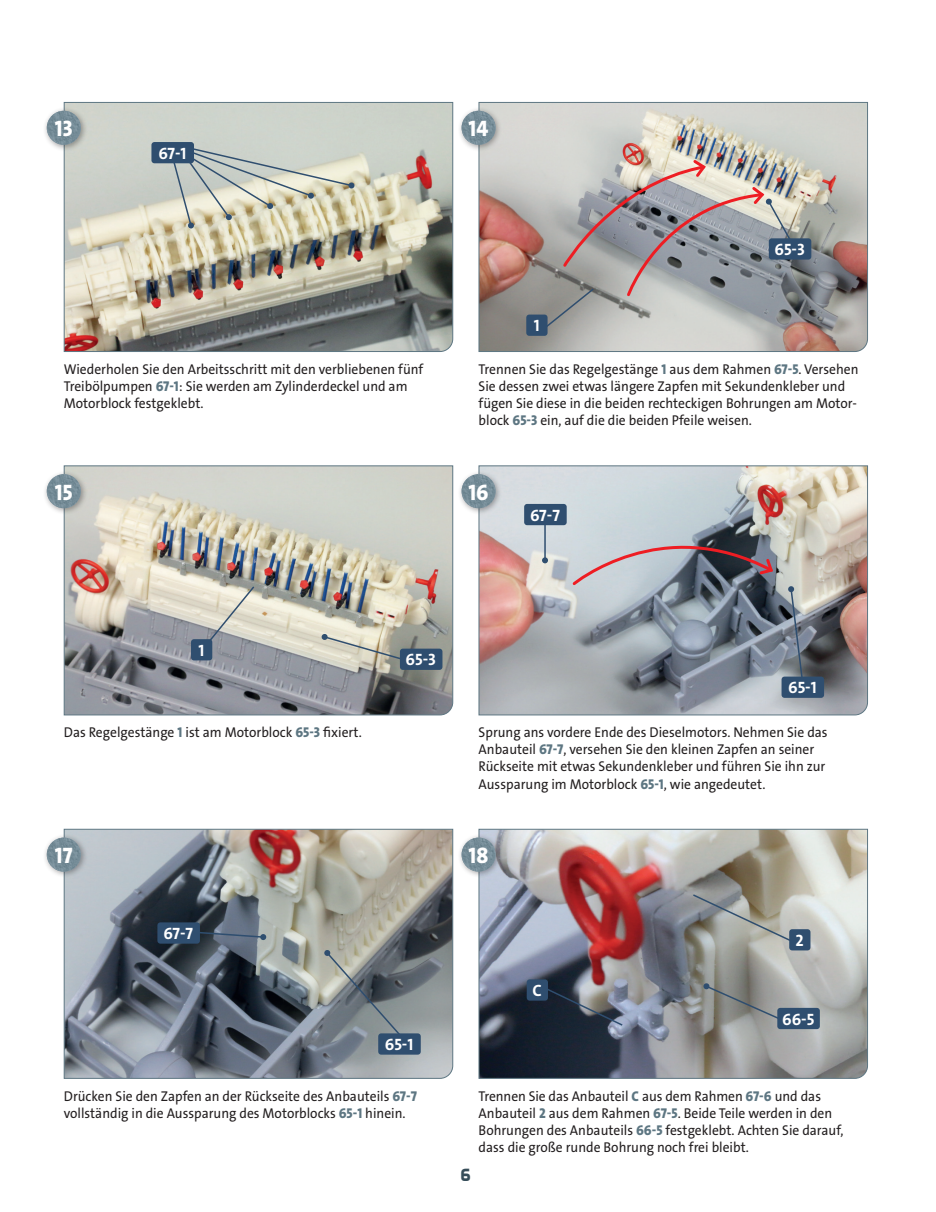
<style>
.page{position:relative;width:936px;height:1212px;background:#fff}
.page>*{position:absolute;margin:0;border:0;box-sizing:border-box;transform-origin:0 0}
.t1{font:800 22.5px "The Sans Os F";color:#fff;scale:.95 1}
.t2{font:700 18px "Aero Matics";color:#364d59}
.t3{font:700 16.5px "The Sans Os F";letter-spacing:-.005em;color:#fff}
.t4{font:14.25px/17.1px "The Sans Os F";color:#231f20;scale:.95 1}
.s1{font-weight:800;color:#5d7682}
</style>
<div class="page">
<img style="left:63px;top:102px;width:390px;height:250px">
<img style="left:478px;top:102px;width:390px;height:250px">
<img style="left:478px;top:465px;width:390px;height:251px">
<svg style="left:63px;top:465px;width:390px;height:251px;background:#b5b3ad"></svg>
<img style="left:478px;top:828px;width:390px;height:251px">
<svg style="left:63px;top:828px;width:390px;height:251px;background:#83878b"></svg>
<div style="left:43px;top:106px;width:45px;height:46px;background:#231f20;opacity:.4"></div>
<img style="left:47px;top:111px;width:34px;height:34px;border-radius:17px">
<div style="left:457px;top:106px;width:45px;height:46px;background:#231f20;opacity:.4"></div>
<img style="left:461px;top:111px;width:34px;height:34px;border-radius:17px">
<div style="left:43px;top:470px;width:45px;height:45px;background:#231f20;opacity:.4"></div>
<img style="left:47px;top:474px;width:34px;height:34px;border-radius:17px">
<div style="left:457px;top:470px;width:45px;height:45px;background:#231f20;opacity:.4"></div>
<img style="left:461px;top:474px;width:34px;height:34px;border-radius:17px">
<div style="left:43px;top:833px;width:45px;height:46px;background:#231f20;opacity:.4"></div>
<img style="left:47px;top:837px;width:34px;height:34px;border-radius:17px">
<div style="left:457px;top:833px;width:45px;height:46px;background:#231f20;opacity:.4"></div>
<img style="left:461px;top:837px;width:34px;height:34px;border-radius:17px">
<svg style="left:789px;top:587px;width:16px;height:89px"></svg>
<svg style="left:787px;top:586px;width:7px;height:6px"></svg>
<div style="left:781px;top:676px;width:43px;height:22px;background:#2f4e6f;border-radius:3px"></div>
<hr style="left:544px;top:512px;width:1px;height:48px;background:#2f4e6f">
<svg style="left:542px;top:557px;width:6px;height:6px"></svg>
<div style="left:524px;top:504px;width:42px;height:21px;background:#2f4e6f;border-radius:3px"></div>
<div style="left:188px;top:222px;width:6px;height:7px;background:#2f4e6f;border-radius:3px"></div>
<div style="left:151px;top:142px;width:43px;height:21px;background:#2f4e6f;border-radius:3px"></div>
<svg style="left:172px;top:146px;width:181px;height:81px;background:#c9cabb"></svg>
<svg style="left:348px;top:182px;width:7px;height:7px"></svg>
<div style="left:526px;top:315px;width:21px;height:21px;background:#2f4e6f;border-radius:3px"></div>
<div style="left:768px;top:238px;width:43px;height:22px;background:#2f4e6f;border-radius:3px"></div>
<svg style="left:537px;top:157px;width:260px;height:177px;background:#a9a6a6"></svg>
<svg style="left:199px;top:585px;width:57px;height:68px;background:#c9c8c0"></svg>
<div style="left:191px;top:639px;width:21px;height:21px;background:#2f4e6f;border-radius:3px"></div>
<svg style="left:321px;top:634px;width:101px;height:32px;background:#bfbeaf"></svg>
<div style="left:400px;top:649px;width:42px;height:21px;background:#2f4e6f;border-radius:3px"></div>
<svg style="left:571px;top:512px;width:204px;height:75px;background:#9e9ea6"></svg>
<svg style="left:324px;top:949px;width:80px;height:90px;background:#7b8385"></svg>
<div style="left:378px;top:1033px;width:43px;height:21px;background:#2f4e6f;border-radius:3px"></div>
<svg style="left:200px;top:929px;width:66px;height:11px"></svg>
<div style="left:157px;top:922px;width:43px;height:22px;background:#2f4e6f;border-radius:3px"></div>
<svg style="left:691px;top:893px;width:112px;height:54px;background:#a1a19b"></svg>
<div style="left:789px;top:929px;width:21px;height:21px;background:#2f4e6f;border-radius:3px"></div>
<svg style="left:538px;top:984px;width:86px;height:43px;background:#4b535e"></svg>
<div style="left:526px;top:979px;width:22px;height:21px;background:#2f4e6f;border-radius:3px"></div>
<svg style="left:703px;top:983px;width:82px;height:40px;background:#888a88"></svg>
<div style="left:777px;top:1008px;width:42px;height:21px;background:#2f4e6f;border-radius:3px"></div>
<h1 class="t1" style="left:55px;top:114px;width:20px">13</h1>
<h1 class="t1" style="left:468px;top:114px;width:22px">14</h1>
<p class="t3" style="left:158px;top:143px;width:30px">67-1</p>
<p class="t3" style="left:533px;top:315px;width:7px">1</p>
<p class="t3" style="left:774px;top:239px;width:32px">65-3</p>
<p class="t4" style="left:64px;top:361px;width:380px">Wiederholen Sie den Arbeitsschritt mit den verbliebenen fünf<br>Treibölpumpen <span class="s1">67-1</span>: Sie werden am Zylinderdeckel und am<br>Motorblock festgeklebt.</p>
<p class="t4" style="left:478px;top:361px;width:401px">Trennen Sie das Regelgestänge <span class="s1">1</span> aus dem Rahmen <span class="s1">67-5</span>. Versehen Sie dessen zwei etwas längere Zapfen mit Sekundenkleber und fügen Sie diese in die beiden rechteckigen Bohrungen am Motor&shy;block <span class="s1">65-3</span> ein, auf die die beiden Pfeile weisen.</p>
<h1 class="t1" style="left:55px;top:477px;width:20px">15</h1>
<h1 class="t1" style="left:468px;top:477px;width:23px">16</h1>
<p class="t3" style="left:530px;top:504px;width:31px">67-7</p>
<p class="t3" style="left:198px;top:640px;width:7px">1</p>
<p class="t3" style="left:405px;top:649px;width:32px">65-3</p>
<p class="t3" style="left:788px;top:677px;width:30px">65-1</p>
<p class="t4" style="left:64px;top:724px;width:315px">Das Regelgestänge <span class="s1">1</span> ist am Motorblock <span class="s1">65-3</span> fixiert.</p>
<p class="t4" style="left:478px;top:724px;width:369px">Sprung ans vordere Ende des Dieselmotors. Nehmen Sie das Anbauteil <span class="s1">67-7</span>, versehen Sie den kleinen Zapfen an seiner Rückseite mit etwas Sekundenkleber und führen Sie ihn zur Aussparung im Motorblock <span class="s1">65-1</span>, wie angedeutet.</p>
<h1 class="t1" style="left:55px;top:841px;width:20px">17</h1>
<h1 class="t1" style="left:468px;top:841px;width:22px">18</h1>
<p class="t3" style="left:163px;top:923px;width:31px">67-7</p>
<p class="t3" style="left:385px;top:1034px;width:30px">65-1</p>
<p class="t3" style="left:532px;top:980px;width:11px">C</p>
<p class="t3" style="left:795px;top:930px;width:10px">2</p>
<p class="t3" style="left:782px;top:1008px;width:34px">66-5</p>
<p class="t4" style="left:64px;top:1087px;width:373px">Drücken Sie den Zapfen an der Rückseite des Anbauteils <span class="s1">67-7 </span>vollständig in die Aussparung des Motorblocks <span class="s1">65-1</span> hinein.</p>
<p class="t4" style="left:478px;top:1087px;width:385px">Trennen Sie das Anbauteil <span class="s1">C</span> aus dem Rahmen <span class="s1">67-6</span> und das Anbauteil <span class="s1">2</span> aus dem Rahmen <span class="s1">67-5</span>. Beide Teile werden in den Bohrungen des Anbauteils <span class="s1">66-5</span> festgeklebt. Achten Sie darauf, dass die große runde Bohrung noch frei bleibt.</p>
<p class="t2" style="left:460px;top:1164px;width:12px">6</p>
</div>
